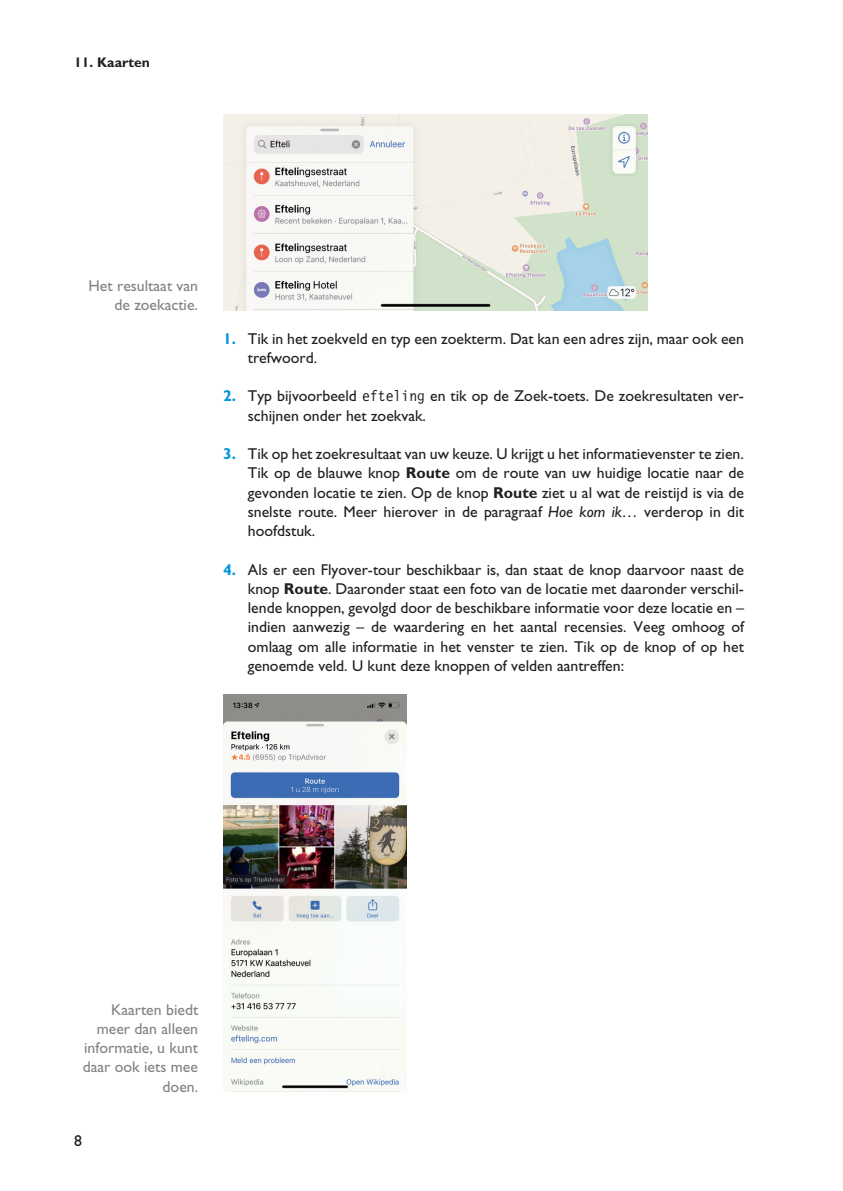
<style>
.page{position:relative;width:843px;height:1191px;background:#fff}
.page>*{position:absolute;margin:0;border:0;box-sizing:border-box;transform-origin:0 0}
.t1{font:15.75px/19.2px "Gill Sans";color:#231f20}
.t2{font:15.75px/19.2px "Gill Sans";color:#808285;text-align:right}
.t3{font:700 14px "Gill Sans";color:#231f20}
.s1{font-weight:700;color:#0095d9}
.s2{font-family:"Lettr Goth 12 BT"}
.s3{font-weight:700}
.s4{font-style:italic}
</style>
<div class="page">
<img style="left:223px;top:114px;width:424px;height:196px">
<img style="left:223px;top:694px;width:184px;height:397px">
<p class="t3" style="left:74px;top:57px;width:77px">11. Kaarten</p>
<p class="t2" style="left:88px;top:278px;width:111px">Het resultaat van de zoekactie.</p>
<p class="t1" style="left:248px;top:330px;width:498px;text-indent:-25px"><span class="s1">1.</span> Tik in het zoekveld en typ een zoekterm. Dat kan een adres zijn, maar ook een trefwoord.</p>
<p class="t1" style="left:248px;top:388px;width:498px;text-indent:-25px"><span class="s1">2.</span> Typ bijvoorbeeld <span class="s2">efteling</span> en tik op de Zoek-toets. De zoekresultaten ver&shy;schijnen onder het zoekvak.</p>
<p class="t1" style="left:248px;top:446px;width:498px;text-align:justify;text-indent:-25px"><span class="s1">3.</span> Tik op het zoekresultaat van uw keuze. U krijgt u het informatievenster te zien.<br>Tik op de blauwe knop <span class="s3">Route</span> om de route van uw huidige locatie naar de gevonden locatie te zien. Op de knop <span class="s3">Route</span> ziet u al wat de reistijd is via de snelste route. Meer hierover in de paragraaf <span class="s4">Hoe kom ik…</span> verderop in dit hoofdstuk.</p>
<p class="t1" style="left:248px;top:561px;width:498px;text-align:justify;text-indent:-25px"><span class="s1">4.</span> Als er een Flyover-tour beschikbaar is, dan staat de knop daarvoor naast de knop <span class="s3">Route</span>. Daaronder staat een foto van de locatie met daaronder verschil&shy;lende knoppen, gevolgd door de beschikbare informatie voor deze locatie en – indien aanwezig – de waardering en het aantal recensies. Veeg omhoog of omlaag om alle informatie in het venster te zien. Tik op de knop of op het genoemde veld. U kunt deze knoppen of velden aantreffen:</p>
<p class="t2" style="left:83px;top:1001px;width:117px">Kaarten biedt meer dan alleen informatie, u kunt daar ook iets mee doen.</p>
<p class="t1" style="left:74px;top:1133px;width:9px">8</p>
</div>
